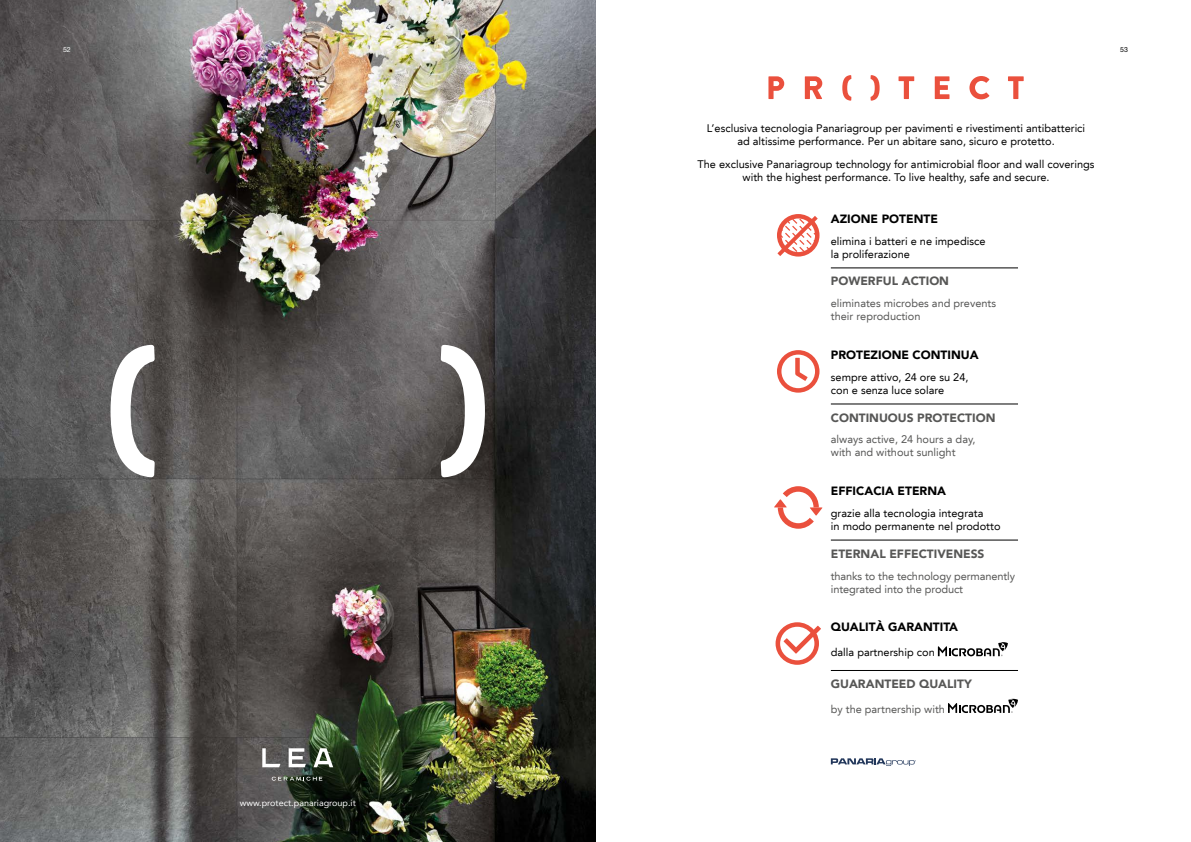
<style>
.page{position:relative;width:1191px;height:842px;background:#fff}
.page>*{position:absolute;margin:0;border:0;box-sizing:border-box;transform-origin:0 0}
.t1{font:900 12px "Avenir LT";color:#575756}
.t2{font:900 12px "Avenir LT";color:#000}
.t3{font:11px/13px "Avenir LT";color:#000}
.t4{font:11px/13px "Avenir LT";color:#575756}
.t5{font:9px "Avenir";color:#fff}
.t6{font:7px "Helvetica Neue";color:#fff}
.t7{font:7px "Helvetica Neue";color:#000}
</style>
<div class="page">
<img style="left:0;top:0;width:595px;height:842px">
<svg style="left:110px;top:345px;width:45px;height:132px"></svg>
<svg style="left:441px;top:345px;width:44px;height:132px"></svg>
<svg style="left:289px;top:748px;width:17px;height:19px"></svg>
<svg style="left:262px;top:748px;width:18px;height:19px"></svg>
<svg style="left:313px;top:748px;width:20px;height:19px"></svg>
<svg style="left:272px;top:777px;width:50px;height:4px"></svg>
<svg style="left:768px;top:76px;width:16px;height:23px"></svg>
<svg style="left:805px;top:76px;width:17px;height:23px"></svg>
<svg style="left:842px;top:75px;width:9px;height:26px"></svg>
<svg style="left:870px;top:75px;width:9px;height:26px"></svg>
<svg style="left:898px;top:76px;width:16px;height:23px"></svg>
<svg style="left:934px;top:76px;width:15px;height:23px"></svg>
<svg style="left:969px;top:76px;width:20px;height:23px"></svg>
<svg style="left:1008px;top:76px;width:15px;height:23px"></svg>
<svg style="left:777px;top:214px;width:42px;height:43px"></svg>
<hr style="left:831px;top:267px;width:187px;height:1px;background:#000">
<svg style="left:777px;top:350px;width:42px;height:43px"></svg>
<svg style="left:774px;top:486px;width:48px;height:43px"></svg>
<svg style="left:775px;top:622px;width:46px;height:43px"></svg>
<hr style="left:831px;top:403px;width:187px;height:1px;background:#000">
<hr style="left:831px;top:540px;width:187px;height:1px;background:#000">
<svg style="left:948px;top:699px;width:70px;height:14px"></svg>
<svg style="left:938px;top:642px;width:70px;height:14px"></svg>
<hr style="left:831px;top:670px;width:187px;height:1px;background:#000">
<svg style="left:831px;top:758px;width:85px;height:8px"></svg>
<p class="t6" style="left:63px;top:46px;width:9px">52</p>
<p class="t7" style="left:1120px;top:46px;width:9px">53</p>
<p class="t3" style="left:707px;top:121px;width:380px;text-align:center">L’esclusiva tecnologia Panariagroup per pavimenti e rivestimenti antibatterici ad altissime performance. Per un abitare sano, sicuro e protetto.</p>
<p class="t3" style="left:697px;top:157px;width:399px;text-align:center">The exclusive Panariagroup technology for antimicrobial floor and wall coverings with the highest performance. To live healthy, safe and secure.</p>
<p class="t2" style="left:831px;top:212px;width:109px">AZIONE POTENTE</p>
<p class="t3" style="left:831px;top:235px;width:156px">elimina i batteri e ne impedisce la proliferazione</p>
<p class="t1" style="left:831px;top:274px;width:120px">POWERFUL ACTION</p>
<p class="t4" style="left:831px;top:297px;width:167px">eliminates microbes and prevents their reproduction</p>
<p class="t2" style="left:831px;top:348px;width:149px">PROTEZIONE CONTINUA</p>
<p class="t3" style="left:831px;top:371px;width:139px">sempre attivo, 24 ore su 24, con e senza luce solare</p>
<p class="t1" style="left:831px;top:410px;width:166px">CONTINUOUS PROTECTION</p>
<p class="t4" style="left:831px;top:433px;width:146px">always active, 24 hours a day, with and without sunlight</p>
<p class="t2" style="left:831px;top:484px;width:117px">EFFICACIA ETERNA</p>
<p class="t3" style="left:831px;top:507px;width:171px">grazie alla tecnologia integrata<br>in modo permanente nel prodotto</p>
<p class="t1" style="left:831px;top:546px;width:155px">ETERNAL EFFECTIVENESS</p>
<p class="t4" style="left:831px;top:569px;width:186px">thanks to the technology permanently integrated into the product</p>
<p class="t2" style="left:831px;top:620px;width:129px">QUALITÀ GARANTITA</p>
<p class="t3" style="left:831px;top:646px;width:105px">dalla partnership con</p>
<p class="t1" style="left:831px;top:677px;width:142px">GUARANTEED QUALITY</p>
<p class="t5" style="left:240px;top:796px;width:118px">www.protect.panariagroup.it</p>
<p class="t4" style="left:831px;top:703px;width:116px">by the partnership with</p>
</div>
